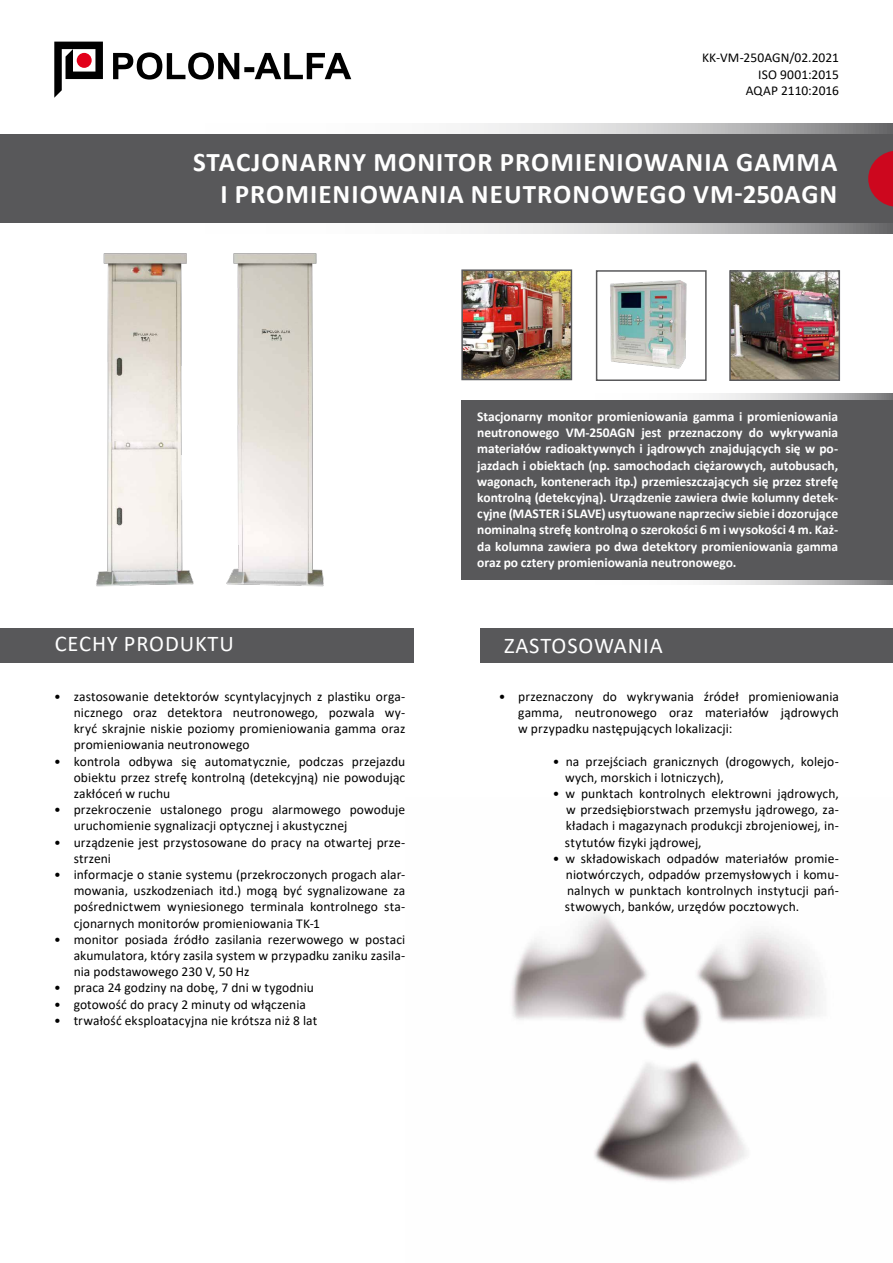
<style>
.page{position:relative;width:893px;height:1263px;background:#fff}
.page>*{position:absolute;margin:0;border:0;box-sizing:border-box;transform-origin:0 0}
.t1{font:700 27px/32.4px "Calibri";letter-spacing:.04em;color:#fff;text-align:right}
.t2{font:22.5px "Calibri";letter-spacing:.04em;color:#fff}
.t3{font:13.5px/16.2px "Calibri";letter-spacing:.005em;color:#000;text-align:justify}
.t4{font:700 13.5px/16.2px "Calibri";letter-spacing:-.005em;color:#fff;text-align:justify}
</style>
<div class="page">
<img style="left:512px;top:911px;width:311px;height:271px">
<div style="left:0;top:629px;width:413px;height:34px;background:#58585a"></div>
<svg style="left:0;top:123px;width:893px;height:111px"></svg>
<svg style="left:480px;top:393px;width:413px;height:192px"></svg>
<div style="left:0;top:134px;width:893px;height:88px;background:#58585a"></div>
<div style="left:480px;top:629px;width:413px;height:34px;background:#58585a"></div>
<div style="left:461px;top:400px;width:432px;height:179px;background:#58585a"></div>
<svg style="left:54px;top:42px;width:49px;height:56px"></svg>
<svg style="left:113px;top:52px;width:238px;height:28px"></svg>
<svg style="left:868px;top:151px;width:25px;height:56px"></svg>
<img style="left:464px;top:272px;width:105px;height:105px">
<div style="left:461px;top:269px;width:111px;height:111px;border:2px solid #58585a"></div>
<img style="left:610px;top:280px;width:77px;height:89px">
<div style="left:596px;top:270px;width:111px;height:111px;border:2px solid #58585a"></div>
<img style="left:732px;top:273px;width:105px;height:105px">
<div style="left:729px;top:270px;width:111px;height:111px;border:2px solid #58585a"></div>
<img style="left:96px;top:253px;width:228px;height:334px">
<p class="t3" style="left:702px;top:49px;width:138px;text-align:right">KK-VM-250AGN/02.2021<br>ISO 9001:2015<br>AQAP 2110:2016</p>
<h1 class="t1" style="left:193px;top:145px;width:646px">STACJONARNY MONITOR PROMIENIOWANIA GAMMA<br>I PROMIENIOWANIA NEUTRONOWEGO VM-250AGN</h1>
<p class="t4" style="left:477px;top:408px;width:362px">Stacjonarny monitor promieniowania gamma i promieniowania neutronowego VM-250AGN jest przeznaczony do wykrywania materiałów radioaktywnych i jądrowych znajdujących się w po&shy;jazdach i obiektach (np. samochodach ciężarowych, autobusach, wagonach, kontenerach itp.) przemieszczających się przez strefę kontrolną (detekcyjną). Urządzenie zawiera dwie kolumny detek&shy;cyjne (MASTER i SLAVE) usytuowane naprzeciw siebie i dozorujące nominalną strefę kontrolną o szerokości 6 m i wysokości 4 m. Każ&shy;da kolumna zawiera po dwa detektory promieniowania gamma oraz po cztery promieniowania neutronowego.</p>
<h2 class="t2" style="left:55px;top:628px;width:181px">CECHY PRODUKTU</h2>
<h2 class="t2" style="left:504px;top:630px;width:160px">ZASTOSOWANIA</h2>
<p class="t3" style="left:518px;top:688px;width:322px;text-indent:-19px">• przeznaczony do wykrywania źródeł promieniowania gamma, neutronowego oraz materiałów jądrowych w przypadku następujących lokalizacji:</p>
<p class="t3" style="left:565px;top:753px;width:275px;text-indent:-12px">• na przejściach granicznych (drogowych, kolejo&shy;wych, morskich i lotniczych),</p>
<p class="t3" style="left:565px;top:785px;width:275px;text-indent:-12px">• w punktach kontrolnych elektrowni jądrowych, w przedsiębiorstwach przemysłu jądrowego, za&shy;kładach i magazynach produkcji zbrojeniowej, in&shy;stytutów fizyki jądrowej,</p>
<p class="t3" style="left:565px;top:850px;width:275px;text-indent:-12px">• w składowiskach odpadów materiałów promie&shy;niotwórczych, odpadów przemysłowych i komu&shy;nalnych w punktach kontrolnych instytucji pań&shy;stwowych, banków, urzędów pocztowych.</p>
<p class="t3" style="left:74px;top:688px;width:333px;text-indent:-20px">• zastosowanie detektorów scyntylacyjnych z plastiku orga&shy;nicznego oraz detektora neutronowego, pozwala wy&shy;kryć skrajnie niskie poziomy promieniowania gamma oraz promieniowania neutronowego</p>
<p class="t3" style="left:74px;top:753px;width:333px;text-indent:-19px">• kontrola odbywa się automatycznie, podczas przejazdu obiektu przez strefę kontrolną (detekcyjną) nie powodując zakłóceń w ruchu</p>
<p class="t3" style="left:74px;top:801px;width:333px;text-indent:-19px">• przekroczenie ustalonego progu alarmowego powoduje uruchomienie sygnalizacji optycznej i akustycznej</p>
<p class="t3" style="left:74px;top:834px;width:333px;text-indent:-19px">• urządzenie jest przystosowane do pracy na otwartej prze&shy;strzeni</p>
<p class="t3" style="left:74px;top:866px;width:333px;text-indent:-19px">• informacje o stanie systemu (przekroczonych progach alar&shy;mowania, uszkodzeniach itd.) mogą być sygnalizowane za pośrednictwem wyniesionego terminala kontrolnego sta&shy;cjonarnych monitorów promieniowania TK-1</p>
<p class="t3" style="left:74px;top:931px;width:333px;text-indent:-19px">• monitor posiada źródło zasilania rezerwowego w postaci akumulatora, który zasila system w przypadku zaniku zasila&shy;nia podstawowego 230 V, 50 Hz</p>
<p class="t3" style="left:54px;top:979px;width:261px">• praca 24 godziny na dobę, 7 dni w tygodniu</p>
<p class="t3" style="left:54px;top:996px;width:253px">• gotowość do pracy 2 minuty od włączenia</p>
<p class="t3" style="left:54px;top:1012px;width:265px">• trwałość eksploatacyjna nie krótsza niż 8 lat</p>
</div>
